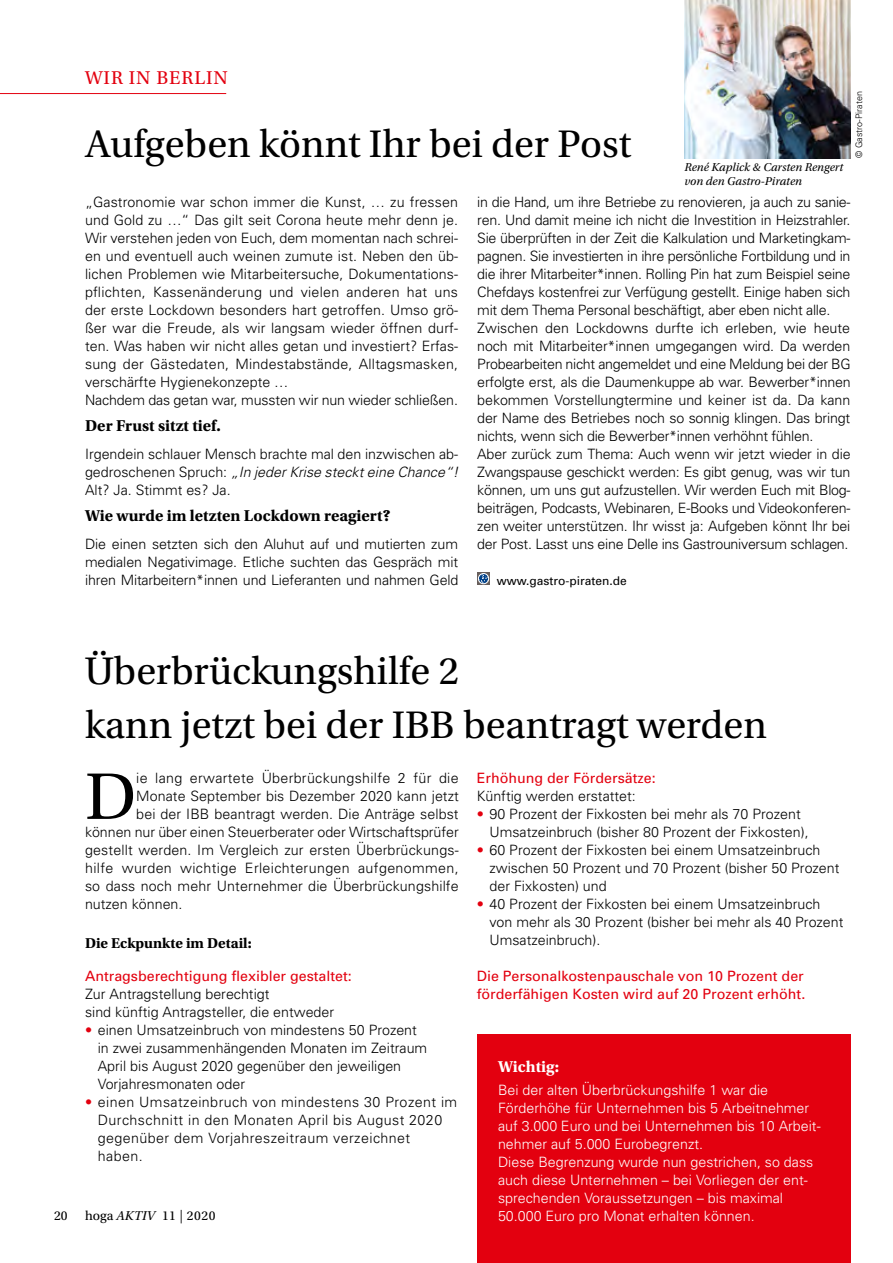
<style>
.page{position:relative;width:893px;height:1263px;background:#fff}
.page>*{position:absolute;margin:0;border:0;box-sizing:border-box;transform-origin:0 0}
.t1{font:69.45px "Utopia Std";color:#000}
.t2{font:40.5px/54px "Utopia Std";color:#000}
.t3{font:19.5px "Utopia Std";letter-spacing:.05em;color:#e3000f}
.t4{font:700 16.5px "Utopia Std";color:#000}
.t5{font:700 16.5px "Utopia Std";color:#fff}
.t6{font:700 15px "Utopia Std";color:#000}
.t7{font:300 14.25px/18px "Univers";color:#000}
.t8{font:300 14.25px/18px "Univers";letter-spacing:-.02em;color:#000}
.t9{font:300 14.25px/18px "Univers";color:#fff}
.t10{font:14.25px/18px "Univers";color:#e3000f}
.t11{font:300 14.25px/18px "Univers";letter-spacing:.03em;color:#000}
.t12{font:300 14.25px "Univers";letter-spacing:.025em;color:#000}
.t13{font:300 14.25px "Univers";letter-spacing:.02em;color:#000}
.t14{font:13.5px "Utopia Std";letter-spacing:.04em;color:#000}
.t15{font:13.5px "Utopia Std";letter-spacing:.02em;color:#000}
.t16{font:italic 12px/14.4px "Utopia Std";color:#000}
.t17{font:12px "Univers";color:#000}
.t18{font:300 9px "Univers";color:#000}
.s1{font-style:italic}
.s2{color:#e3000f}
.s3{font-family:"Formata";font-weight:300}
</style>
<div class="page">
<hr style="left:0;top:93px;width:226px;height:1px;background:#e3000f">
<div style="left:477px;top:1035px;width:373px;height:228px;background:#e3000f"></div>
<div style="left:477px;top:572px;width:13px;height:13px;background:#685f5c"></div>
<svg style="left:478px;top:573px;width:11px;height:11px"></svg>
<div style="left:478px;top:573px;width:11px;height:11px;border:1px solid #fff;border-radius:50%"></div>
<img style="left:684px;top:0;width:166px;height:158px">
<h3 class="t3" style="left:85px;top:68px;width:144px">WIR IN BERLIN</h3>
<h2 class="t2" style="left:85px;top:118px;width:548px">Aufgeben könnt Ihr bei der Post</h2>
<p class="t16" style="left:684px;top:160px;width:160px">René Kaplick &amp; Carsten Rengert von den Gastro-Piraten</p>
<p class="t18" style="left:853px;top:158px;width:68px;rotate:-90deg">© Gastro-Piraten</p>
<p class="t7" style="left:85px;top:192px;width:375px">„Gastronomie war schon immer die Kunst, … zu fressen und Gold zu …“ Das gilt seit Corona heute mehr denn je.<br>Wir verstehen jeden von Euch, dem momentan nach schrei&shy;en und eventuell auch weinen zumute ist. Neben den üb&shy;lichen Problemen wie Mitarbeitersuche, Dokumentations&shy;pflichten, Kassenänderung und vielen anderen hat uns der erste Lockdown besonders hart getroffen. Umso grö&shy;ßer war die Freude, als wir langsam wieder öffnen durf&shy;ten. Was haben wir nicht alles getan und investiert? Erfas&shy;sung der Gästedaten, Mindestabstände, Alltagsmasken, verschärfte Hygienekonzepte …<br>Nachdem das getan war, mussten wir nun wieder schließen.</p>
<p class="t4" style="left:85px;top:416px;width:137px">Der Frust sitzt tief.</p>
<p class="t7" style="left:85px;top:444px;width:375px;text-align:justify">Irgendein schlauer Mensch brachte mal den inzwischen ab&shy;gedroschenen Spruch: <span class="s1">„In jeder Krise steckt eine Chance“!<br></span>Alt? Ja. Stimmt es? Ja.</p>
<p class="t4" style="left:85px;top:506px;width:307px">Wie wurde im letzten Lockdown reagiert?</p>
<p class="t7" style="left:85px;top:534px;width:375px;text-align:justify">Die einen setzten sich den Aluhut auf und mutierten zum medialen Negativimage. Etliche suchten das Gespräch mit ihren Mitarbeitern*innen und Lieferanten und nahmen Geld</p>
<p class="t8" style="left:477px;top:192px;width:375px">in die Hand, um ihre Betriebe zu renovieren, ja auch zu sanie&shy;ren. Und damit meine ich nicht die Investition in Heizstrahler.<br>Sie überprüften in der Zeit die Kalkulation und Marketingkam&shy;pagnen. Sie investierten in ihre persönliche Fortbildung und in die ihrer Mitarbeiter*innen. Rolling Pin hat zum Beispiel seine Chefdays kostenfrei zur Verfügung gestellt. Einige haben sich mit dem Thema Personal beschäftigt, aber eben nicht alle.<br>Zwischen den Lockdowns durfte ich erleben, wie heute noch mit Mitarbeiter*innen umgegangen wird. Da werden Probearbeiten nicht angemeldet und eine Meldung bei der BG erfolgte erst, als die Daumenkuppe ab war. Bewerber*innen bekommen Vorstellungtermine und keiner ist da. Da kann der Name des Betriebes noch so sonnig klingen. Das bringt nichts, wenn sich die Bewerber*innen verhöhnt fühlen.<br>Aber zurück zum Thema: Auch wenn wir jetzt wieder in die Zwangspause geschickt werden: Es gibt genug, was wir tun können, um uns gut aufzustellen. Wir werden Euch mit Blog&shy;beiträgen, Podcasts, Webinaren, E-Books und Videokonferen&shy;zen weiter unterstützen. Ihr wisst ja: Aufgeben könnt Ihr bei der Post. Lasst uns eine Delle ins Gastrouniversum schlagen.</p>
<p class="t17" style="left:497px;top:573px;width:132px">www.gastro-piraten.de</p>
<h2 class="t2" style="left:85px;top:644px;width:683px">Überbrückungshilfe 2<br>kann jetzt bei der IBB beantragt werden</h2>
<h1 class="t1" style="left:85px;top:759px;width:53px">D</h1>
<p class="t13" style="left:136px;top:769px;width:324px">ie lang erwartete Überbrückungshilfe 2 für die</p>
<p class="t10" style="left:477px;top:768px;width:180px">Erhöhung der Fördersätze:</p>
<p class="t7" style="left:477px;top:786px;width:161px">Künftig werden erstattet:</p>
<p class="t7" style="left:489px;top:804px;width:321px;text-indent:-13px"><span class="s2">•</span> 90 Prozent der Fixkosten bei mehr als 70 Prozent<br>Umsatzeinbruch (bisher 80 Prozent der Fixkosten),</p>
<p class="t7" style="left:489px;top:840px;width:352px;text-indent:-13px"><span class="s2">•</span> 60 Prozent der Fixkosten bei einem Umsatzeinbruch zwischen 50 Prozent und 70 Prozent (bisher 50 Prozent der Fixkosten) und</p>
<p class="t7" style="left:489px;top:894px;width:355px;text-indent:-13px"><span class="s2">•</span> 40 Prozent der Fixkosten bei einem Umsatzeinbruch von mehr als 30 Prozent (bisher bei mehr als 40 Prozent<br>Umsatzeinbruch).</p>
<p class="t10" style="left:477px;top:966px;width:330px">Die Personalkostenpauschale von 10 Prozent der förderfähigen Kosten wird auf 20 Prozent erhöht.</p>
<p class="t7" style="left:136px;top:786px;width:324px">Monate September bis Dezember 2020 kann jetzt</p>
<p class="t7" style="left:136px;top:804px;width:324px">bei der IBB beantragt werden. Die Anträge selbst</p>
<p class="t7" style="left:85px;top:822px;width:375px">können nur über einen Steuerberater oder Wirtschaftsprüfer</p>
<p class="t7" style="left:85px;top:840px;width:375px">gestellt werden. Im Vergleich zur ersten Überbrückungs-</p>
<p class="t12" style="left:85px;top:859px;width:375px">hilfe wurden wichtige Erleichterungen aufgenommen,</p>
<p class="t7" style="left:85px;top:876px;width:375px">so dass noch mehr Unternehmer die Überbrückungshilfe</p>
<p class="t7" style="left:85px;top:894px;width:99px">nutzen können.</p>
<p class="t6" style="left:85px;top:934px;width:168px">Die Eckpunkte im Detail:</p>
<p class="t10" style="left:85px;top:966px;width:268px">Antragsberechtigung flexibler gestaltet:</p>
<p class="t7" style="left:85px;top:984px;width:251px">Zur Antragstellung berechtigt<br>sind künftig Antragsteller, die entweder</p>
<p class="t7" style="left:98px;top:1020px;width:331px;text-indent:-13px"><span class="s2">•</span> einen Umsatzeinbruch von mindestens 50 Prozent in zwei zusammenhängenden Monaten im Zeitraum April bis August 2020 gegenüber den jeweiligen Vorjahresmonaten oder</p>
<p class="t11" style="left:98px;top:1092px;width:361px;text-indent:-13px"><span class="s2">•</span> einen Umsatzeinbruch von mindestens 30 Prozent im Durchschnitt in den Monaten April bis August 2020 gegenüber dem Vorjahreszeitraum verzeichnet haben.</p>
<p class="t5" style="left:498px;top:1057px;width:63px">Wichtig:</p>
<p class="t9" style="left:498px;top:1080px;width:324px">Bei der alten Überbrückungshilfe 1 war die Förderhöhe für Unternehmen bis 5 Arbeitnehmer auf 3.000 Euro und bei Unternehmen bis 10 Arbeit&shy;nehmer auf 5.000 Eurobegrenzt.<br>Diese Begrenzung wurde nun gestrichen, so dass auch diese Unternehmen – bei Vorliegen der ent&shy;sprechenden Voraussetzungen – bis maximal 50.000 Euro pro Monat erhalten können.</p>
<p class="t15" style="left:54px;top:1208px;width:15px">20</p>
<p class="t14" style="left:85px;top:1208px;width:132px">hoga <span class="s1">AKTIV</span> 11 <span class="s3">|</span> 2020</p>
</div>
